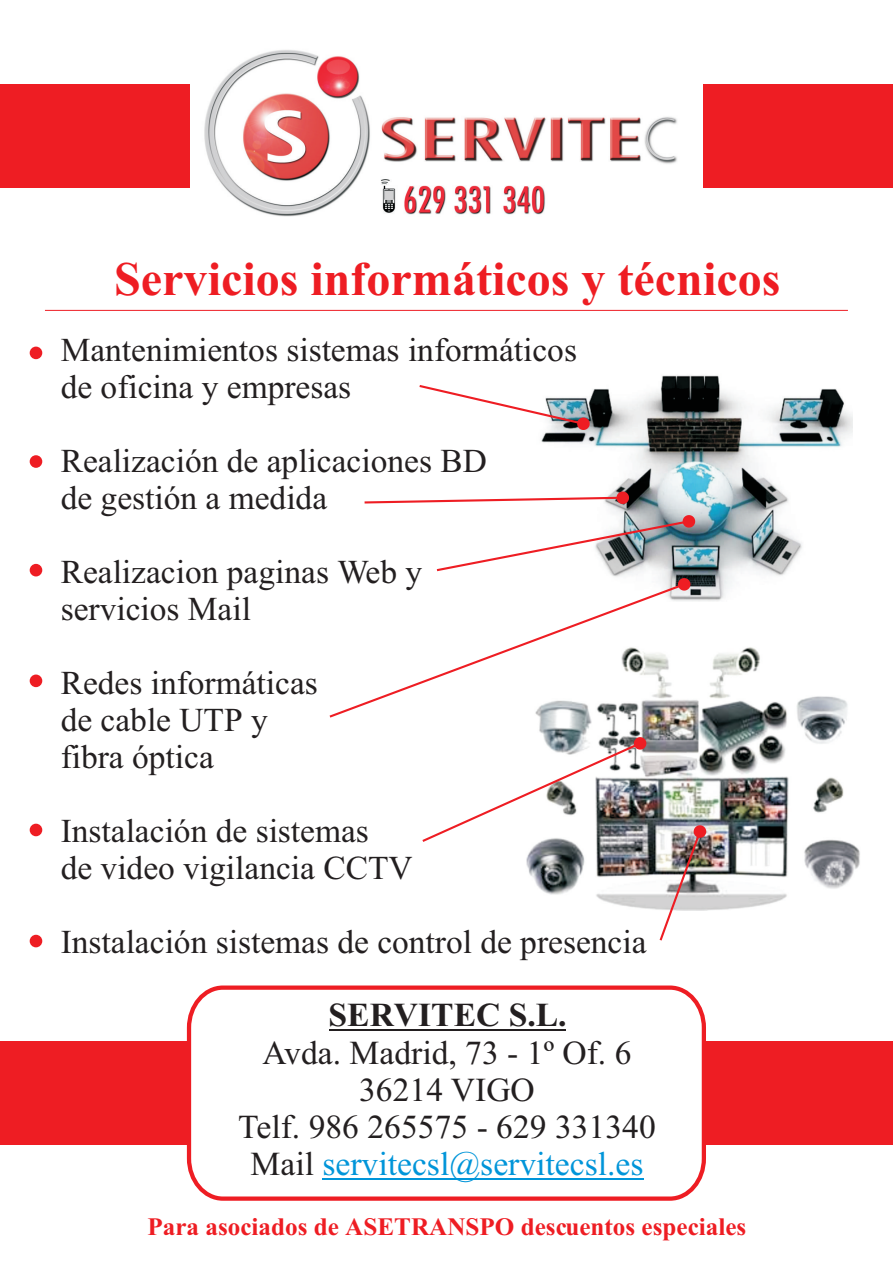
<style>
.page{position:relative;width:894px;height:1263px;background:#fff}
.page>*{position:absolute;margin:0;border:0;box-sizing:border-box;transform-origin:0 0}
.t1{font:700 48px "Times New Roman";color:#ee1d23}
.t2{font:33.6px/37.2px "Times New Roman";color:#231f20;text-align:center}
.t3{font:700 33.6px "Times New Roman";color:#231f20}
.t4{font:33.45px/37px "Times New Roman";color:#231f20}
.t5{font:700 25.2px "Times New Roman";color:#ee1d23}
.s1{color:#0095d9}
</style>
<div class="page">
<div style="left:0;top:1041px;width:893px;height:104px;background:#ee1d23"></div>
<svg style="left:186px;top:985px;width:520px;height:216px"></svg>
<div style="left:0;top:84px;width:893px;height:104px;background:#ee1d23"></div>
<img style="left:190px;top:50px;width:513px;height:167px">
<img style="left:526px;top:647px;width:334px;height:263px">
<hr style="left:329px;top:1030px;width:236px;height:1px;background:#231f20">
<hr style="left:322px;top:1178px;width:322px;height:2px;background:#0095d9">
<hr style="left:45px;top:310px;width:803px;height:1px;background:#ee1d23">
<div style="left:30px;top:347px;width:12px;height:12px;background:#ee1d23;border-radius:50%"></div>
<div style="left:30px;top:455px;width:12px;height:13px;background:#ee1d23;border-radius:50%"></div>
<div style="left:30px;top:564px;width:12px;height:12px;background:#ee1d23;border-radius:50%"></div>
<div style="left:30px;top:675px;width:12px;height:12px;background:#ee1d23;border-radius:50%"></div>
<div style="left:30px;top:824px;width:12px;height:12px;background:#ee1d23;border-radius:50%"></div>
<div style="left:30px;top:935px;width:12px;height:12px;background:#ee1d23;border-radius:50%"></div>
<img style="left:541px;top:375px;width:312px;height:226px">
<svg style="left:419px;top:385px;width:171px;height:45px"></svg>
<svg style="left:365px;top:492px;width:264px;height:12px"></svg>
<svg style="left:437px;top:515px;width:258px;height:56px"></svg>
<svg style="left:330px;top:583px;width:355px;height:135px"></svg>
<svg style="left:678px;top:578px;width:12px;height:13px"></svg>
<svg style="left:422px;top:737px;width:224px;height:105px"></svg>
<img style="left:660px;top:825px;width:46px;height:116px">
<h1 class="t1" style="left:114px;top:262px;width:668px">Servicios informáticos y técnicos</h1>
<p class="t4" style="left:61px;top:335px;width:518px">Mantenimientos sistemas informáticos de oficina y empresas</p>
<p class="t4" style="left:61px;top:446px;width:428px">Realización de aplicaciones BD de gestión a medida</p>
<p class="t4" style="left:61px;top:557px;width:363px">Realizacion paginas Web y servicios Mail</p>
<p class="t4" style="left:61px;top:668px;width:259px">Redes informáticas de cable UTP y fibra óptica</p>
<p class="t4" style="left:61px;top:816px;width:353px">Instalación de sistemas<br>de video vigilancia CCTV</p>
<p class="t4" style="left:61px;top:927px;width:587px">Instalación sistemas de control de presencia</p>
<p class="t3" style="left:329px;top:1004px;width:240px">SERVITEC S.L.</p>
<p class="t2" style="left:238px;top:1037px;width:419px">Avda. Madrid, 73 - 1º Of. 6<br>36214 VIGO<br>Telf. 986 265575 - 629 331340<br>Mail <span class="s1">servitecsl@servitecsl.es</span></p>
<p class="t5" style="left:147px;top:1218px;width:600px">Para asociados de ASETRANSPO descuentos especiales</p>
</div>
